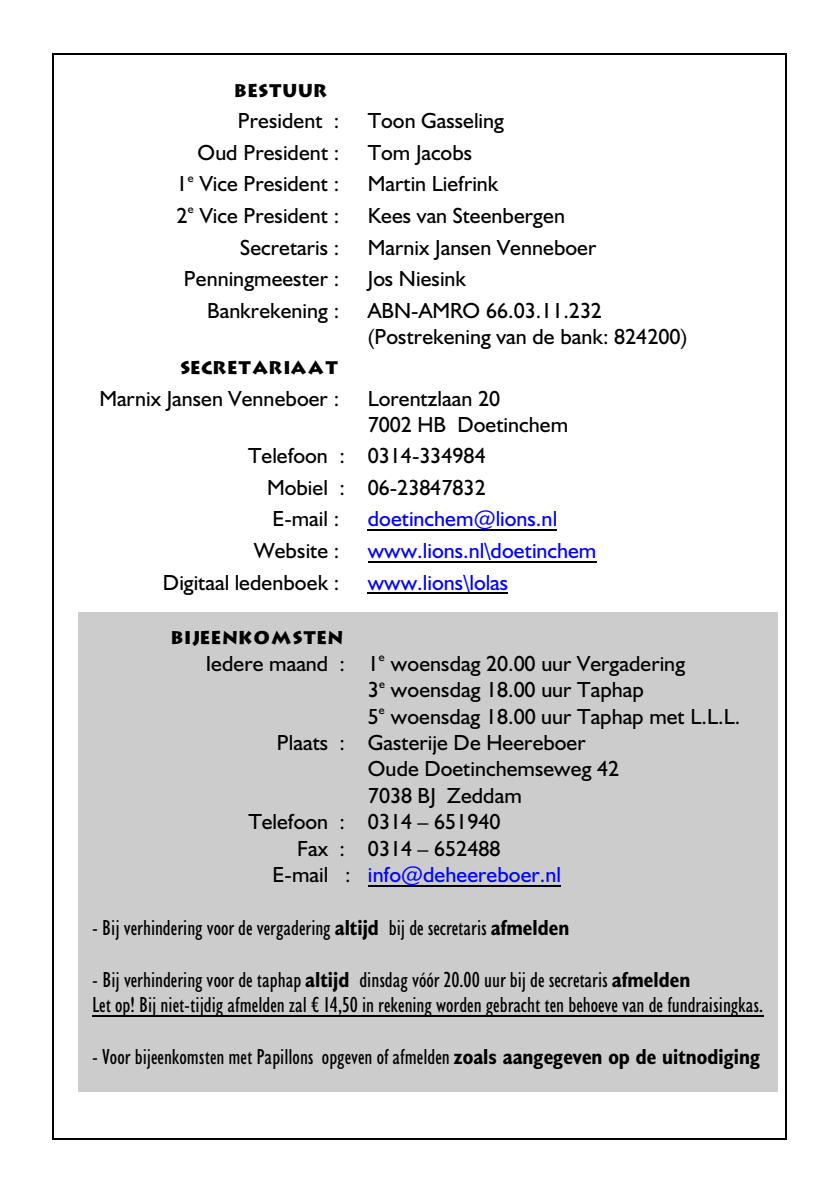
<style>
.page{position:relative;width:840px;height:1192px;background:#fff}
.page>*{position:absolute;margin:0;border:0;box-sizing:border-box;transform-origin:0 0}
.t1{font:22px/26.4px "Humanst 521 BT";letter-spacing:.005em;color:#000}
.t2{font:22px/25.4px "Humanst 521 Cn BT";color:#000}
.t3{font:22px "Humanst 521 BT";letter-spacing:.005em;color:#00f}
.t4{font:18px "Austere Black Caps SSK";letter-spacing:.065em;color:#000}
.t5{font:12px "Humanst 521 BT";color:#000}
.s1{color:#000}
.s2{font-weight:700}
</style>
<div class="page">
<hr style="left:52px;top:54px;width:2px;height:1086px;background:#000">
<hr style="left:785px;top:54px;width:2px;height:1086px;background:#000">
<hr style="left:52px;top:54px;width:735px;height:1px;background:#000">
<hr style="left:52px;top:1138px;width:735px;height:2px;background:#000">
<hr style="left:368px;top:530px;width:189px;height:1px;background:#000">
<hr style="left:368px;top:561px;width:228px;height:2px;background:#000">
<hr style="left:368px;top:593px;width:140px;height:1px;background:#000">
<div style="left:78px;top:613px;width:700px;height:479px;background:#ccc"></div>
<hr style="left:368px;top:885px;width:193px;height:2px;background:#000">
<hr style="left:92px;top:1015px;width:671px;height:2px;background:#000">
<p class="t4" style="left:235px;top:79px;width:93px">BESTUUR</p>
<p class="t1" style="left:238px;top:109px;width:103px">President :</p>
<p class="t1" style="left:368px;top:109px;width:138px">Toon Gasseling</p>
<p class="t1" style="left:198px;top:141px;width:143px">Oud President :</p>
<p class="t1" style="left:368px;top:141px;width:106px">Tom Jacobs</p>
<p class="t1" style="left:177px;top:173px;width:164px">1 Vice President :</p>
<p class="t1" style="left:368px;top:173px;width:132px">Martin Liefrink</p>
<p class="t5" style="left:188px;top:173px;width:7px">e</p>
<p class="t1" style="left:177px;top:204px;width:164px">2 Vice President :</p>
<p class="t1" style="left:368px;top:204px;width:199px">Kees van Steenbergen</p>
<p class="t5" style="left:188px;top:204px;width:7px">e</p>
<p class="t1" style="left:240px;top:236px;width:101px">Secretaris :</p>
<p class="t1" style="left:368px;top:236px;width:230px">Marnix Jansen Venneboer</p>
<p class="t1" style="left:184px;top:267px;width:157px">Penningmeester :</p>
<p class="t1" style="left:368px;top:267px;width:100px">Jos Niesink</p>
<p class="t1" style="left:207px;top:299px;width:134px">Bankrekening :</p>
<p class="t1" style="left:368px;top:299px;width:321px">ABN-AMRO 66.03.11.232 (Postrekening van de bank: 824200)</p>
<p class="t4" style="left:181px;top:356px;width:159px">SECRETARIAAT</p>
<p class="t1" style="left:99px;top:387px;width:242px">Marnix Jansen Venneboer :</p>
<p class="t1" style="left:368px;top:387px;width:202px">Lorentzlaan 20<br>7002 HB Doetinchem</p>
<p class="t1" style="left:267px;top:442px;width:220px;line-height:31.6px;text-align:justify;text-indent:-19px">Telefoon : 0314-334984<br>Mobiel : 06-23847832<br>E-mail :</p>
<p class="t3" style="left:368px;top:510px;width:191px">doetinchem@lions.nl</p>
<p class="t1" style="left:254px;top:539px;width:87px">Website :</p>
<p class="t3" style="left:368px;top:541px;width:230px">www.lions.nl\doetinchem</p>
<p class="t1" style="left:163px;top:571px;width:178px">Digitaal ledenboek :</p>
<p class="t3" style="left:368px;top:573px;width:142px">www.lions\lolas</p>
<p class="t4" style="left:171px;top:626px;width:174px">BIJEENKOMSTEN</p>
<p class="t1" style="left:206px;top:652px;width:481px">Iedere maand : 1 woensdag 20.00 uur Vergadering</p>
<p class="t5" style="left:379px;top:652px;width:7px">e</p>
<p class="t1" style="left:368px;top:678px;width:277px">3 woensdag 18.00 uur Taphap</p>
<p class="t5" style="left:379px;top:679px;width:7px">e</p>
<p class="t1" style="left:368px;top:705px;width:374px">5 woensdag 18.00 uur Taphap met L.L.L.</p>
<p class="t5" style="left:379px;top:705px;width:7px">e</p>
<p class="t1" style="left:277px;top:731px;width:310px">Plaats : Gasterije De Heereboer</p>
<p class="t1" style="left:368px;top:758px;width:253px">Oude Doetinchemseweg 42</p>
<p class="t1" style="left:368px;top:784px;width:155px">7038 BJ Zeddam</p>
<p class="t1" style="left:248px;top:810px;width:254px">Telefoon : 0314 – 651940</p>
<p class="t1" style="left:297px;top:837px;width:205px">Fax : 0314 – 652488</p>
<p class="t3" style="left:273px;top:865px;width:290px"><span class="s1">E-mail :</span> info@deheereboer.nl</p>
<p class="t2" style="left:92px;top:916px;width:479px">- Bij verhindering voor de vergadering <span class="s2">altijd</span> bij de secretaris <span class="s2">afmelden</span></p>
<p class="t2" style="left:92px;top:968px;width:673px">- Bij verhindering voor de taphap <span class="s2">altijd</span> dinsdag vóór 20.00 uur bij de secretaris <span class="s2">afmelden<br></span>Let op! Bij niet-tijdig afmelden zal € 14,50 in rekening worden gebracht ten behoeve van de fundraisingkas.</p>
<p class="t2" style="left:92px;top:1046px;width:669px">- Voor bijeenkomsten met Papillons opgeven of afmelden <span class="s2">zoals aangegeven op de uitnodiging</span></p>
</div>
